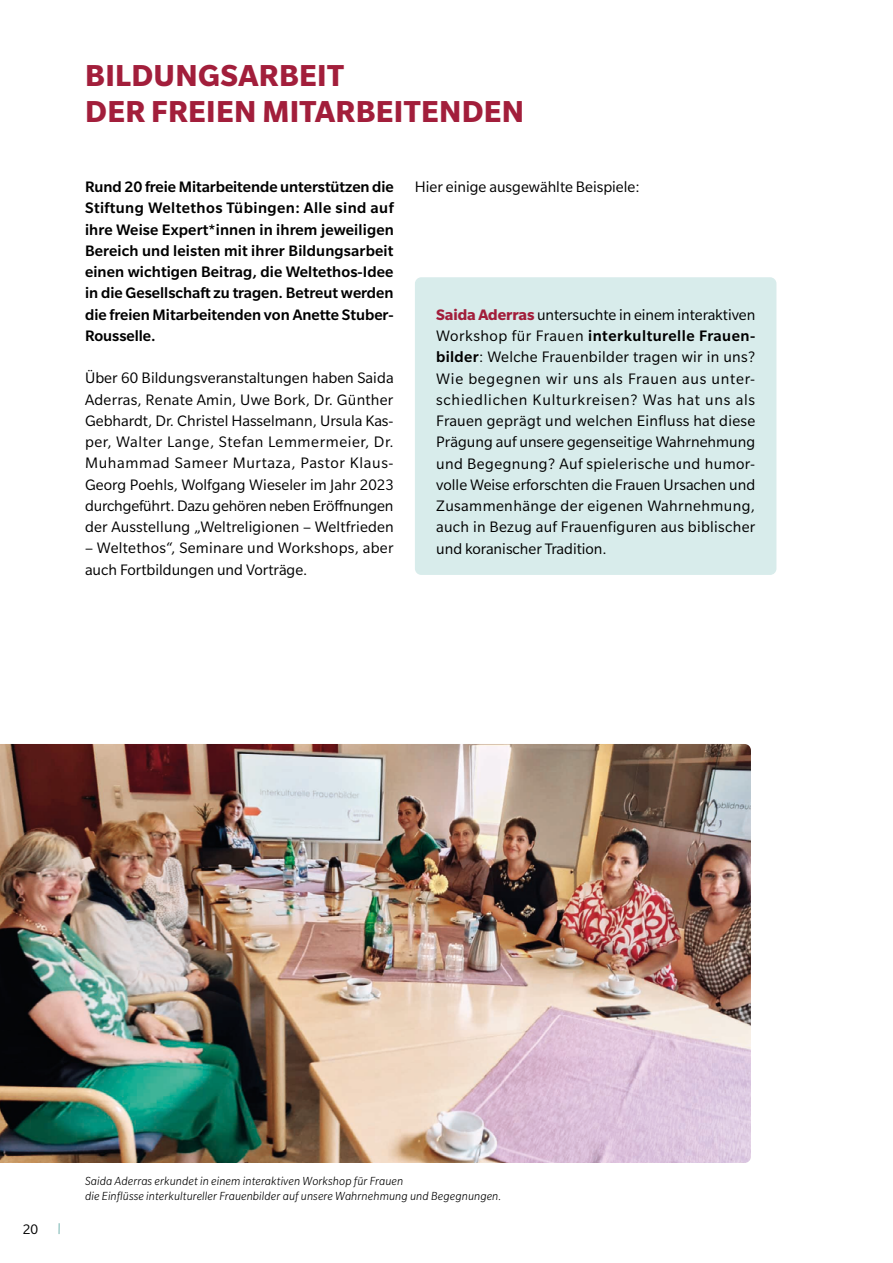
<style>
.page{position:relative;width:893px;height:1263px;background:#fff}
.page>*{position:absolute;margin:0;border:0;box-sizing:border-box;transform-origin:0 0}
.t1{font:700 33px/36px "Slate Pro";letter-spacing:.01em;color:#a21e3b}
.t2{font:16.5px/21.3px "Slate Pro";color:#000;text-align:justify}
.t3{font:500 16.5px/21.3px "Slate Pro";color:#000;text-align:justify}
.t4{font:15px "Slate Pro";color:#000}
.t5{font:italic 300 12.75px/15.3px "Slate Pro";letter-spacing:.01em;color:#000}
.s1{font-weight:700;color:#a21e3b}
.s2{font-weight:500}
</style>
<div class="page">
<img style="left:0;top:744px;width:751px;height:419px">
<div style="left:415px;top:277px;width:361px;height:298px;background:#d8eceb;border-radius:6px"></div>
<h1 class="t1" style="left:85px;top:57px;width:440px">BILDUNGSARBEIT<br>DER FREIEN MITARBEITENDEN</h1>
<p class="t3" style="left:85px;top:176px;width:310px">Rund 20 freie Mitarbeitende unterstützen die Stiftung Weltethos Tübingen: Alle sind auf ihre Weise Expert*innen in ihrem jeweiligen Bereich und leisten mit ihrer Bildungsarbeit einen wichtigen Beitrag, die Weltethos-Idee in die Gesellschaft zu tragen. Betreut werden die freien Mitarbeitenden von Anette Stuber-Rousselle.</p>
<p class="t2" style="left:85px;top:367px;width:310px">Über 60 Bildungsveranstaltungen haben Saida Aderras, Renate Amin, Uwe Bork, Dr. Günther Gebhardt, Dr. Christel Hasselmann, Ursula Kas&shy;per, Walter Lange, Stefan Lemmermeier, Dr.<br>Muhammad Sameer Murtaza, Pastor Klaus-Georg Poehls, Wolfgang Wieseler im Jahr 2023 durchgeführt. Dazu gehören neben Eröffnungen der Ausstellung „Weltreligionen – Weltfrieden</p>
<p class="t2" style="left:85px;top:537px;width:310px">– Weltethos“, Seminare und Workshops, aber auch Fortbildungen und Vorträge.</p>
<p class="t2" style="left:415px;top:176px;width:226px">Hier einige ausgewählte Beispiele:</p>
<p class="t2" style="left:436px;top:304px;width:321px"><span class="s1">Saida Aderras</span> untersuchte in einem interaktiven Workshop für Frauen <span class="s2">interkulturelle Frauen&shy;bilder</span>: Welche Frauenbilder tragen wir in uns?<br>Wie begegnen wir uns als Frauen aus unter&shy;schiedlichen Kulturkreisen? Was hat uns als Frauen geprägt und welchen Einfluss hat diese Prägung auf unsere gegenseitige Wahrnehmung und Begegnung? Auf spielerische und humor&shy;volle Weise erforschten die Frauen Ursachen und Zusammenhänge der eigenen Wahrnehmung, auch in Bezug auf Frauenfiguren aus biblischer und koranischer Tradition.</p>
<p class="t4" style="left:23px;top:1221px;width:17px">20</p>
<p class="t5" style="left:85px;top:1173px;width:418px">Saida Aderras erkundet in einem interaktiven Workshop für Frauen<br>die Einflüsse interkultureller Frauenbilder auf unsere Wahrnehmung und Begegnungen.</p>
</div>
